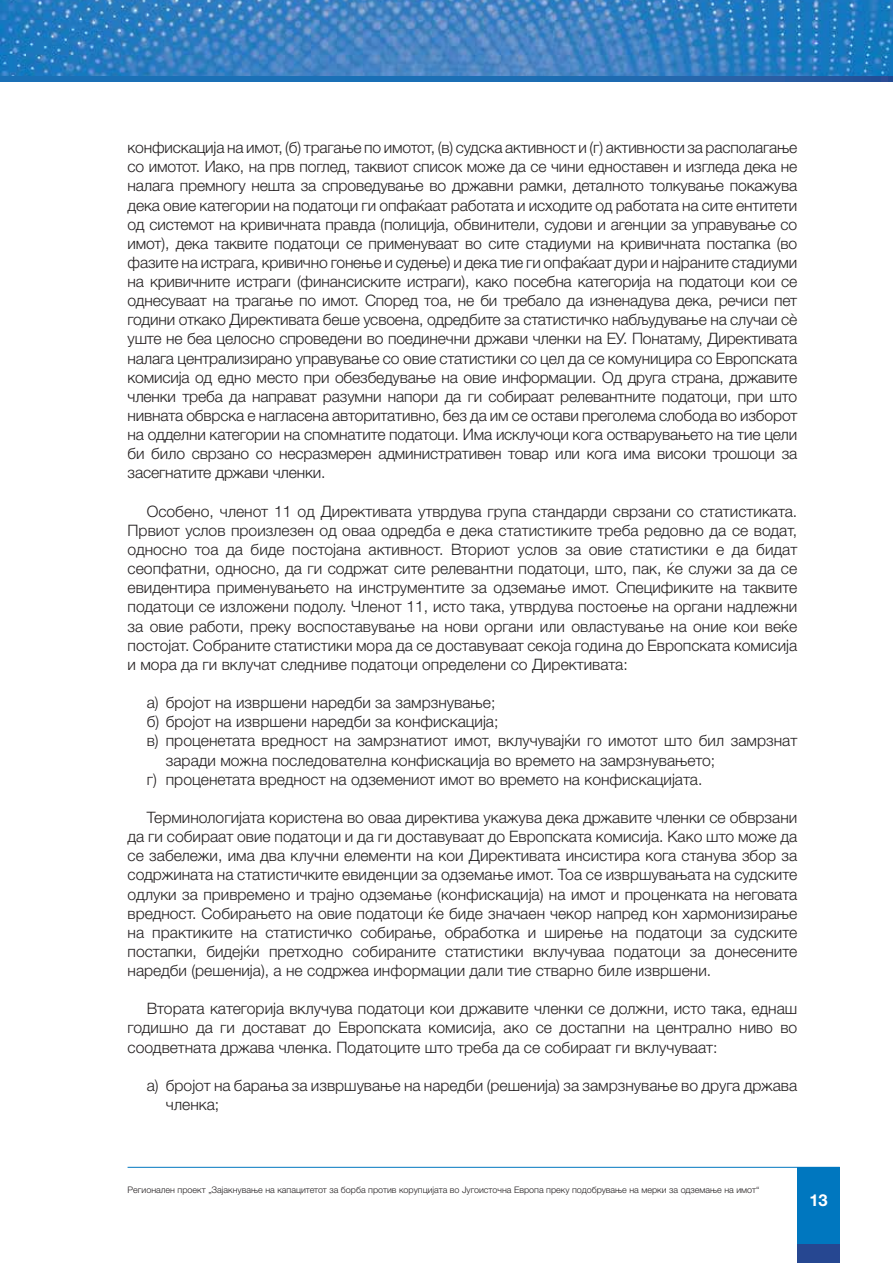
<style>
.page{position:relative;width:893px;height:1263px;background:#fff}
.page>*{position:absolute;margin:0;border:0;box-sizing:border-box;transform-origin:0 0}
.t1{font:700 16.5px "Helvetica Neue LTW1 G";color:#fff}
.t2{font:300 15.75px/19.2px "Helvetica Neue LTW1 G";color:#231f20;text-align:justify}
.t3{font:300 9px "Helvetica Neue LTW1 G";color:#231f20}
</style>
<div class="page">
<hr style="left:128px;top:1167px;width:712px;height:1px;background:#0077bf">
<div style="left:797px;top:1167px;width:43px;height:77px;background:#0077bf"></div>
<div style="left:797px;top:1244px;width:43px;height:19px;background:#264791"></div>
<img style="left:0;top:0;width:893px;height:77px">
<svg style="left:0;top:77px;width:893px;height:4px;background:#1d69b0"></svg>
<p class="t2" style="left:128px;top:138px;width:671px">конфискација на имот, (б) трагање по имотот, (в) судска активност и (г) активности за располагање со имотот. Иако, на прв поглед, таквиот список може да се чини едноставен и изгледа дека не налага премногу нешта за спроведување во државни рамки, деталното толкување покажува дека овие категории на податоци ги опфаќаат работата и исходите од работата на сите ентитети од системот на кривичната правда (полиција, обвинители, судови и агенции за управување со имот), дека таквите податоци се применуваат во сите стадиуми на кривичната постапка (во фазите на истрага, кривично гонење и судење) и дека тие ги опфаќаат дури и најраните стадиуми на кривичните истраги (финансиските истраги), како посебна категорија на податоци кои се однесуваат на трагање по имот. Според тоа, не би требало да изненадува дека, речиси пет години откако Директивата беше усвоена, одредбите за статистичко набљудување на случаи сè уште не беа целосно спроведени во поединечни држави членки на ЕУ. Понатаму, Директивата налага централизирано управување со овие статистики со цел да се комуницира со Европската комисија од едно место при обезбедување на овие информации. Од друга страна, државите членки треба да направат разумни напори да ги собираат релевантните податоци, при што нивната обврска е нагласена авторитативно, без да им се остави преголема слобода во изборот на одделни категории на спомнатите податоци. Има исклучоци кога остварувањето на тие цели би било сврзано со несразмерен административен товар или кога има високи трошоци за засегнатите држави членки.</p>
<p class="t2" style="left:128px;top:501px;width:671px;text-indent:19px">Особено, членот 11 од Директивата утврдува група стандарди сврзани со статистиката.<br>Првиот услов произлезен од оваа одредба е дека статистиките треба редовно да се водат, односно тоа да биде постојана активност. Вториот услов за овие статистики е да бидат сеопфатни, односно, да ги содржат сите релевантни податоци, што, пак, ќе служи за да се евидентира применувањето на инструментите за одземање имот. Спецификите на таквите податоци се изложени подолу. Членот 11, исто така, утврдува постоење на органи надлежни за овие работи, преку воспоставување на нови органи или овластување на оние кои веќе постојат. Собраните статистики мора да се доставуваат секоја година до Европската комисија и мора да ги вклучат следниве податоци определени со Директивата:</p>
<p class="t2" style="left:147px;top:693px;width:350px">а) бројот на извршени наредби за замрзнување;</p>
<p class="t2" style="left:147px;top:712px;width:353px">б) бројот на извршени наредби за конфискација;</p>
<p class="t2" style="left:147px;top:731px;width:652px">в) проценетата вредност на замрзнатиот имот, вклучувајќи го имотот што бил замрзнат</p>
<p class="t2" style="left:166px;top:750px;width:551px">заради можна последователна конфискација во времето на замрзнувањето;</p>
<p class="t2" style="left:147px;top:769px;width:557px">г) проценетата вредност на одземениот имот во времето на конфискацијата.</p>
<p class="t2" style="left:128px;top:808px;width:671px;text-indent:19px">Терминологијата користена во оваа директива укажува дека државите членки се обврзани да ги собираат овие податоци и да ги доставуваат до Европската комисија. Како што може да се забележи, има два клучни елементи на кои Директивата инсистира кога станува збор за содржината на статистичките евиденции за одземање имот. Тоа се извршувањата на судските одлуки за привремено и трајно одземање (конфискација) на имот и проценката на неговата вредност. Собирањето на овие податоци ќе биде значаен чекор напред кон хармонизирање на практиките на статистичко собирање, обработка и ширење на податоци за судските постапки, бидејќи претходно собираните статистики вклучуваа податоци за донесените наредби (решенија), а не содржеа информации дали тие стварно биле извршени.</p>
<p class="t2" style="left:128px;top:999px;width:671px;text-indent:19px">Втората категорија вклучува податоци кои државите членки се должни, исто така, еднаш годишно да ги достават до Европската комисија, ако се достапни на централно ниво во соодветната држава членка. Податоците што треба да се собираат ги вклучуваат:</p>
<p class="t2" style="left:166px;top:1075px;width:633px;text-indent:-19px">a) бројот на барања за извршување на наредби (решенија) за замрзнување во друга држава членка;</p>
<p class="t3" style="left:128px;top:1184px;width:633px">Регионален проект „Зајакнување на капацитетот за борба против корупцијата во Југоисточна Европа преку подобрување на мерки за одземање на имот“</p>
<p class="t1" style="left:809px;top:1189px;width:20px">13</p>
</div>
